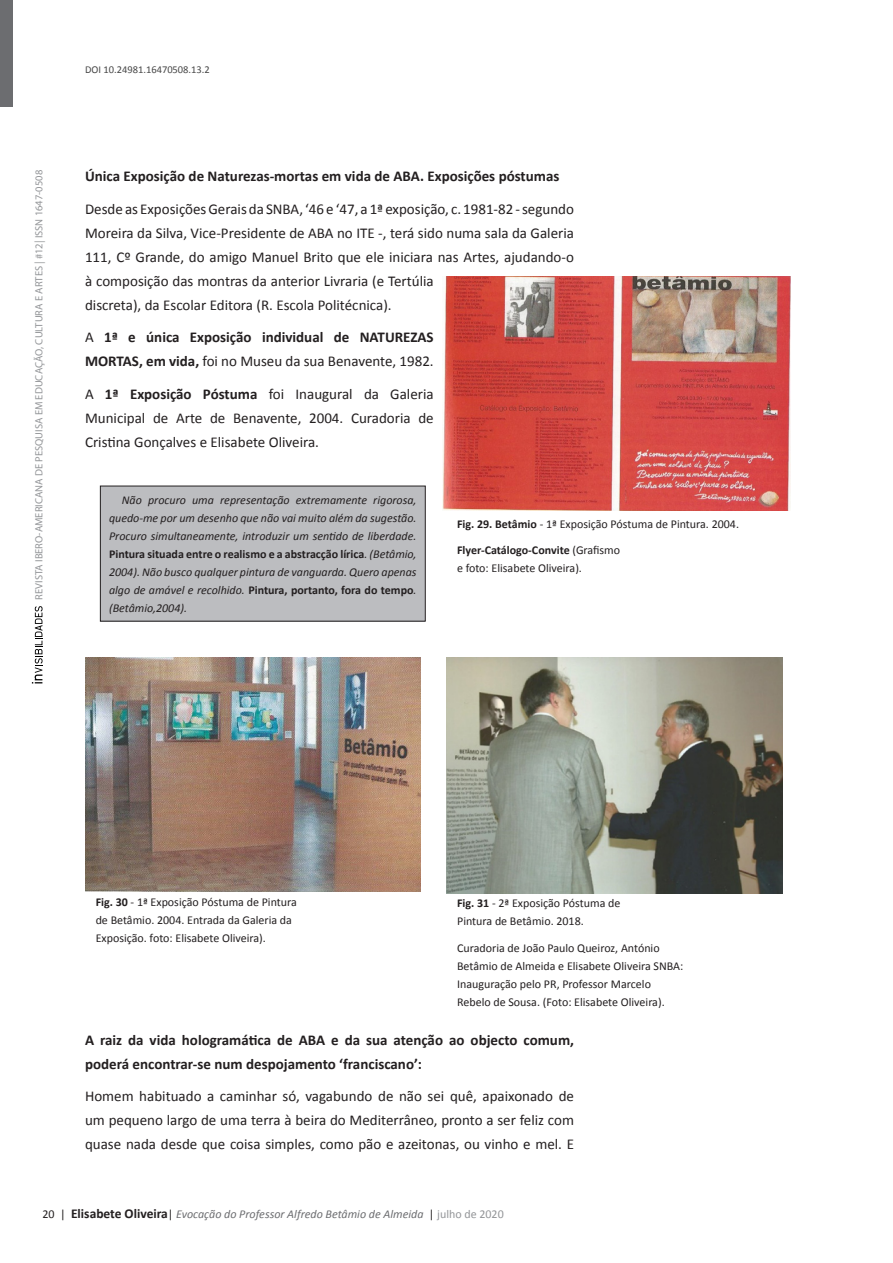
<style>
.page{position:relative;width:893px;height:1263px;background:#fff}
.page>*{position:absolute;margin:0;border:0;box-sizing:border-box;transform-origin:0 0}
.t1{font:15px/24px "Calibri";color:#231f20;text-align:justify}
.t2{font:700 15px/24px "Calibri";color:#231f20}
.t3{font:12px/18px "Calibri";color:#231f20}
.t4{font:italic 12px/18px "Calibri";color:#231f20;text-align:justify}
.t5{font:italic 12px "Calibri";color:#6c6d70}
.t6{font:10.5px "Myriad Pro";color:#939598}
.t7{font:10.5px "Calibri";color:#474747}
.s1{font-weight:400}
.s2{font-weight:700}
.s3{font-weight:700;font-style:normal}
.s4{font-style:normal;color:#231f20}
.s5{font-weight:700;font-style:normal;font-size:13.5px;color:#231f20}
.s6{font-style:normal;color:#939598}
</style>
<div class="page">
<div style="left:0;top:0;width:13px;height:106px;background:#6c6d70"></div>
<svg style="left:32px;top:606px;width:11px;height:77px"></svg>
<img style="left:443px;top:276px;width:348px;height:235px">
<img style="left:85px;top:657px;width:336px;height:234px">
<img style="left:446px;top:657px;width:336px;height:236px">
<div style="left:100px;top:486px;width:325px;height:135px;background:#bcbdc0"></div>
<p class="t7" style="left:85px;top:63px;width:126px">DOI 10.24981.16470508.13.2</p>
<p class="t6" style="left:33px;top:599px;width:431px;rotate:-90deg">REVISTA IBERO-AMERICANA DE PESQUISA EM EDUCAÇÃO, CULTURA E ARTES | #12| ISSN 1647-0508</p>
<p class="t2" style="left:85px;top:164px;width:476px">Única Exposição de Naturezas-mortas em vida de ABA. Exposições póstumas</p>
<p class="t1" style="left:85px;top:196px;width:490px;text-align:left">Desde as Exposições Gerais da SNBA, ‘46 e ‘47, a 1ª exposição, c. 1981-82 - segundo Moreira da Silva, Vice-Presidente de ABA no ITE -, terá sido numa sala da Galeria 111, Cº Grande, do amigo Manuel Brito que ele iniciara nas Artes, ajudando-o à composição das montras da anterior Livraria (e Tertúlia<br>discreta), da Escolar Editora (R. Escola Politécnica).</p>
<p class="t2" style="left:85px;top:325px;width:350px"><span class="s1">A</span> 1ª e única Exposição individual de NATUREZAS<br>MORTAS, em vida, <span class="s1">foi no Museu da sua Benavente, 1982.</span></p>
<p class="t1" style="left:85px;top:381px;width:350px">A <span class="s2">1ª Exposição Póstuma</span> foi Inaugural da Galeria Municipal de Arte de Benavente, 2004. Curadoria de Cristina Gonçalves e Elisabete Oliveira.</p>
<p class="t4" style="left:109px;top:490px;width:309px;text-indent:13px">Não procuro uma representação extremamente rigorosa, quedo-me por um desenho que não vai muito além da sugestão.<br>Procuro simultaneamente, introduzir um sentido de liberdade.<br><span class="s3">Pintura situada entre o realismo e a abstracção lírica</span>. (Betâmio, 2004). Não busco qualquer pintura de vanguarda. Quero apenas algo de amável e recolhido. <span class="s3">Pintura, portanto, fora do tempo</span>. (Betâmio,2004).</p>
<p class="t3" style="left:457px;top:514px;width:284px"><span class="s2">Fig. 29. Betâmio</span> - 1ª Exposição Póstuma de Pintura. 2004.</p>
<p class="t3" style="left:457px;top:541px;width:165px"><span class="s2">Flyer-Catálogo-Convite</span> (Grafismo e foto: Elisabete Oliveira).</p>
<p class="t3" style="left:96px;top:892px;width:203px"><span class="s2">Fig. 30</span> - 1ª Exposição Póstuma de Pintura de Betâmio. 2004. Entrada da Galeria da<br>Exposição. foto: Elisabete Oliveira).</p>
<p class="t3" style="left:457px;top:893px;width:165px"><span class="s2">Fig. 31</span> - 2ª Exposição Póstuma de<br>Pintura de Betâmio. 2018.</p>
<p class="t3" style="left:457px;top:938px;width:228px">Curadoria de João Paulo Queiroz, António Betâmio de Almeida e Elisabete Oliveira SNBA:<br>Inauguração pelo PR, Professor Marcelo Rebelo de Sousa. (Foto: Elisabete Oliveira).</p>
<p class="t2" style="left:85px;top:1027px;width:490px">A raiz da vida hologramática de ABA e da sua atenção ao objecto comum, poderá encontrar-se num despojamento ‘franciscano’:</p>
<p class="t1" style="left:85px;top:1083px;width:490px">Homem habituado a caminhar só, vagabundo de não sei quê, apaixonado de um pequeno largo de uma terra à beira do Mediterrâneo, pronto a ser feliz com quase nada desde que coisa simples, como pão e azeitonas, ou vinho e mel. E</p>
<p class="t5" style="left:43px;top:1207px;width:463px"><span class="s4">20 |</span> <span class="s5">Elisabete Oliveira</span><span class="s4">|</span> Evocação do Professor Alfredo Betâmio de Almeida <span class="s4">|</span> <span class="s6">julho de 2020</span></p>
</div>
